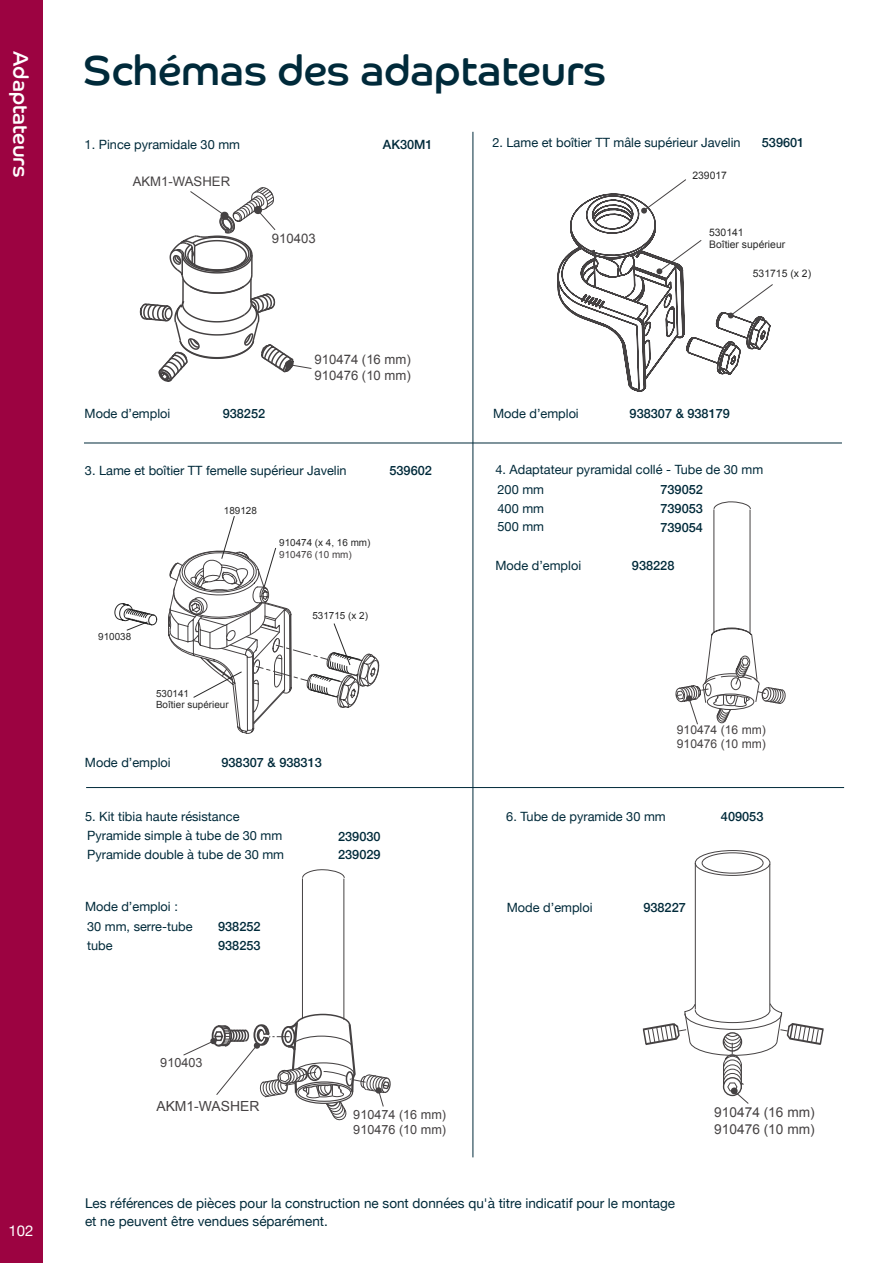
<style>
.page{position:relative;width:893px;height:1263px;background:#fff}
.page>*{position:absolute;margin:0;border:0;box-sizing:border-box;transform-origin:0 0}
.t1{font:42px "Co Headline";color:#002a3a}
.t2{font:21px "Co Headline";color:#fff}
.t3{font:15px "Helvetica Neue";color:#fff}
.t4{font:13.95px "Arial";color:#231f20}
.t5{font:13.65px/16.5px "Arial";color:#231f20}
.t6{font:13.5px/18px "Helvetica Neue";color:#002a3a}
.t7{font:13.2px/15.8px "Arial";color:#231f20}
.t8{font:12.75px/19.6px "Helvetica Neue";color:#002a3a}
.t9{font:500 12.75px "Helvetica Neue";color:#002a3a}
.t10{font:12.6px/15.1px "Arial";color:#231f20}
.t11{font:12.15px/14.5px "Arial";color:#231f20}
.t12{font:10.35px/12.5px "Arial";color:#000101}
.t13{font:9.9px/11.9px "Arial";color:#000}
.t14{font:9.9px "Arial";color:#231f20}
</style>
<div class="page">
<div style="left:0;top:0;width:43px;height:1263px;background:#9c0341"></div>
<hr style="left:473px;top:132px;width:1px;height:1025px;background:#002a3a">
<hr style="left:86px;top:787px;width:758px;height:1px;background:#002a3a">
<hr style="left:84px;top:443px;width:758px;height:1px;background:#002a3a">
<div style="left:695px;top:850px;width:75px;height:26px;border:1px solid #231f20;border-radius:50%"></div>
<div style="left:702px;top:852px;width:61px;height:21px;border:1px solid #231f20;border-radius:50%"></div>
<hr style="left:695px;top:863px;width:1px;height:146px;background:#231f20">
<hr style="left:769px;top:864px;width:1px;height:146px;background:#231f20">
<svg style="left:642px;top:1002px;width:182px;height:102px"></svg>
<svg style="left:558px;top:179px;width:215px;height:213px"></svg>
<svg style="left:114px;top:516px;width:265px;height:218px"></svg>
<svg style="left:139px;top:187px;width:173px;height:195px"></svg>
<svg style="left:676px;top:501px;width:110px;height:224px"></svg>
<svg style="left:183px;top:869px;width:208px;height:251px"></svg>
<h2 class="t2" style="left:33px;top:51px;width:128px;rotate:90deg">Adaptateurs</h2>
<p class="t3" style="left:9px;top:1220px;width:27px">102</p>
<h1 class="t1" style="left:83px;top:46px;width:525px">Schémas des adaptateurs</h1>
<p class="t8" style="left:85px;top:135px;width:157px">1. Pince pyramidale 30 mm</p>
<p class="t9" style="left:383px;top:134px;width:51px">AK30M1</p>
<p class="t7" style="left:133px;top:174px;width:99px">AKM1-WASHER</p>
<p class="t7" style="left:272px;top:231px;width:45px">910403</p>
<p class="t7" style="left:314px;top:351px;width:98px">910474 (16 mm)<br>910476 (10 mm)</p>
<p class="t8" style="left:85px;top:404px;width:87px">Mode d’emploi</p>
<p class="t9" style="left:223px;top:403px;width:44px">938252</p>
<p class="t8" style="left:85px;top:461px;width:263px">3. Lame et boîtier TT femelle supérieur Javelin</p>
<p class="t9" style="left:389px;top:460px;width:44px">539602</p>
<p class="t13" style="left:98px;top:631px;width:35px">910038</p>
<p class="t13" style="left:224px;top:505px;width:35px">189128</p>
<p class="t13" style="left:279px;top:537px;width:93px">910474 (x 4, 16 mm)</p>
<p class="t14" style="left:279px;top:548px;width:74px">910476 (10 mm)</p>
<p class="t13" style="left:312px;top:610px;width:57px">531715 (x 2)</p>
<p class="t13" style="left:156px;top:687px;width:74px">530141<br>Boîtier supérieur</p>
<p class="t8" style="left:85px;top:754px;width:87px">Mode d’emploi</p>
<p class="t9" style="left:221px;top:752px;width:102px">938307 &amp; 938313</p>
<p class="t8" style="left:85px;top:807px;width:199px">5. Kit tibia haute résistance<br>Pyramide simple à tube de 30 mm</p>
<p class="t9" style="left:338px;top:826px;width:44px">239030</p>
<p class="t8" style="left:87px;top:846px;width:199px">Pyramide double à tube de 30 mm</p>
<p class="t9" style="left:338px;top:844px;width:44px">239029</p>
<p class="t8" style="left:85px;top:898px;width:109px">Mode d’emploi :<br>30 mm, serre-tube</p>
<p class="t9" style="left:218px;top:916px;width:44px">938252</p>
<p class="t8" style="left:87px;top:936px;width:27px">tube</p>
<p class="t9" style="left:218px;top:935px;width:44px">938253</p>
<p class="t10" style="left:160px;top:1055px;width:44px">910403</p>
<p class="t4" style="left:156px;top:1096px;width:105px">AKM1-WASHER</p>
<p class="t10" style="left:353px;top:1107px;width:94px">910474 (16 mm)<br>910476 (10 mm)</p>
<p class="t8" style="left:492px;top:134px;width:250px">2. Lame et boîtier TT mâle supérieur Javelin</p>
<p class="t9" style="left:762px;top:133px;width:44px">539601</p>
<p class="t12" style="left:692px;top:169px;width:36px">239017</p>
<p class="t12" style="left:709px;top:226px;width:78px">530141<br>Boîtier supérieur</p>
<p class="t12" style="left:753px;top:268px;width:60px">531715 (x 2)</p>
<p class="t8" style="left:493px;top:404px;width:87px">Mode d’emploi</p>
<p class="t9" style="left:630px;top:403px;width:102px">938307 &amp; 938179</p>
<p class="t8" style="left:495px;top:461px;width:269px">4. Adaptateur pyramidal collé - Tube de 30 mm<br>200 mm</p>
<p class="t9" style="left:660px;top:479px;width:44px">739052</p>
<p class="t8" style="left:497px;top:499px;width:48px">400 mm</p>
<p class="t9" style="left:660px;top:498px;width:44px">739053</p>
<p class="t8" style="left:497px;top:518px;width:48px">500 mm</p>
<p class="t9" style="left:660px;top:517px;width:44px">739054</p>
<p class="t8" style="left:495px;top:556px;width:87px">Mode d’emploi</p>
<p class="t9" style="left:632px;top:555px;width:44px">938228</p>
<p class="t11" style="left:677px;top:722px;width:91px">910474 (16 mm)<br>910476 (10 mm)</p>
<p class="t8" style="left:506px;top:807px;width:161px">6. Tube de pyramide 30 mm</p>
<p class="t9" style="left:721px;top:806px;width:44px">409053</p>
<p class="t8" style="left:507px;top:898px;width:87px">Mode d’emploi</p>
<p class="t9" style="left:643px;top:897px;width:44px">938227</p>
<p class="t5" style="left:714px;top:1104px;width:102px">910474 (16 mm)<br>910476 (10 mm)</p>
<p class="t6" style="left:85px;top:1195px;width:592px">Les références de pièces pour la construction ne sont données qu'à titre indicatif pour le montage et ne peuvent être vendues séparément.</p>
</div>
